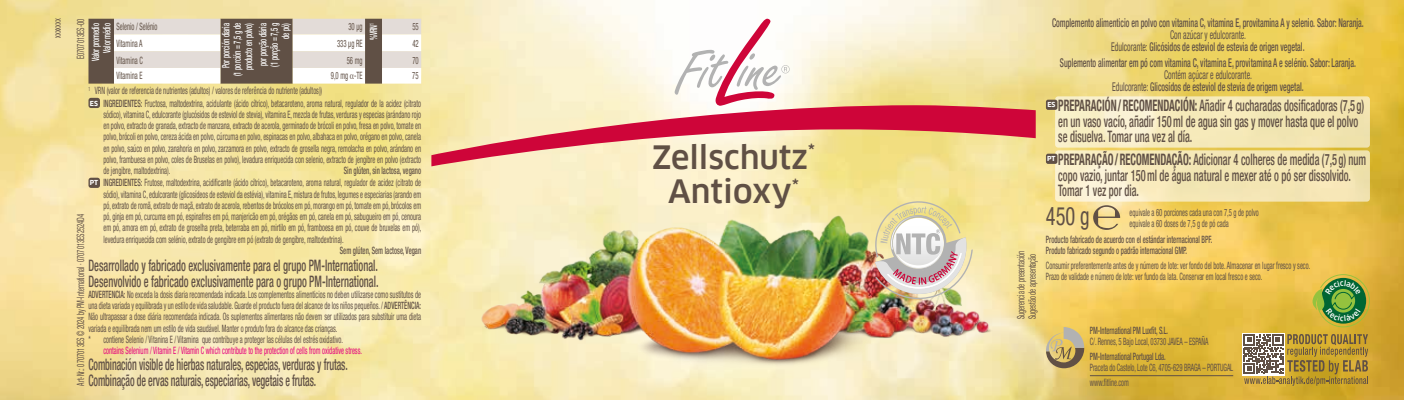
<style>
.page{position:relative;width:1404px;height:400px;background:#fff}
.page>*{position:absolute;margin:0;border:0;box-sizing:border-box;transform-origin:0 0}
.t1{font:500 31.5px/34.5px "Clan Pro";color:#605045;text-align:center}
.t2{font:condensed 25.5px "Helvetica Neue LT Pro";color:#605045;scale:.8 1}
.t3{font:500 condensed 15.75px/15.8px "Helvetica Neue LT Pro";color:#605045;scale:.66 1}
.t4{font:500 condensed 15.75px/15.8px "Helvetica Neue LT Pro";color:#605045;scale:.63 1}
.t5{font:500 condensed 12px/12px "Helvetica Neue LT Pro";color:#605045;text-align:center;scale:.66 1}
.t6{font:condensed 10.05px/11.2px "Helvetica Neue LT Pro";color:#605045;scale:.66 1}
.t7{font:500 condensed 10.05px/11.2px "Helvetica Neue LT Pro";color:#605045;scale:.66 1}
.t8{font:500 condensed 10.05px/11.2px "Helvetica Neue LT Pro";color:#fff;text-align:right;scale:.66 1}
.t9{font:condensed 10.05px "Helvetica Neue LT Pro";color:#e6007e;scale:.66 1}
.t10{font:700 6.75px "Clan Pro";color:#fff}
.s1{font-family:"Clan Pro";font-weight:700;font-stretch:normal;font-size:6.75px;color:#fff}
.s2{font-weight:500}
.s3{font-weight:400}
.s4{font-weight:700}
</style>
<div class="page">
<img style="left:0;top:0;width:1403px;height:400px">
<img style="left:465px;top:201px;width:536px;height:185px">
<svg style="left:431px;top:105px;width:604px;height:61px"></svg>
<svg style="left:674px;top:19px;width:115px;height:87px"></svg>
<svg style="left:1045px;top:327px;width:39px;height:41px"></svg>
<img style="left:874px;top:201px;width:98px;height:98px">
<img style="left:891px;top:215px;width:52px;height:34px">
<div style="left:1242px;top:333px;width:42px;height:42px;background:#fff"></div>
<svg style="left:1243px;top:334px;width:124px;height:52px"></svg>
<div style="left:88px;top:98px;width:12px;height:10px;background:#605045;border-radius:3px"></div>
<div style="left:88px;top:178px;width:12px;height:10px;background:#605045;border-radius:3px"></div>
<hr style="left:1089px;top:375px;width:143px;height:1px;background:#605045">
<svg style="left:1054px;top:96px;width:315px;height:52px;fill:#f6e9ba"></svg>
<div style="left:1045px;top:100px;width:12px;height:10px;background:#605045;border-radius:2px"></div>
<svg style="left:1054px;top:150px;width:315px;height:51px;fill:#f5e7b7"></svg>
<div style="left:1045px;top:154px;width:12px;height:10px;background:#605045;border-radius:2px"></div>
<svg style="left:1092px;top:205px;width:27px;height:25px"></svg>
<svg style="left:88px;top:19px;width:333px;height:65px"></svg>
<svg style="left:1311px;top:274px;width:58px;height:53px"></svg>
<p class="t6" style="left:52px;top:38px;width:30px;rotate:-90deg">xxxxxxx</p>
<p class="t6" style="left:75px;top:59px;width:63px;rotate:-90deg">E0707013ES-00</p>
<p class="t8" style="left:90px;top:61px;width:60px;rotate:-90deg">Valor promedio<br>Valor médio</p>
<p class="t6" style="left:116px;top:21px;width:63px">Selenio / Selénio</p>
<p class="t8" style="left:220px;top:76px;width:82px;rotate:-90deg">Por porción diaria<br>(1 porción = 7,5 g de producto en polvo)</p>
<p class="t8" style="left:257px;top:67px;width:68px;rotate:-90deg">por porção diária (1 porção = 7,5 g de pó)</p>
<p class="t6" style="left:348px;top:21px;width:23px">30 μg</p>
<p class="t8" style="left:368px;top:40px;width:28px;rotate:-90deg">%VRN<sup>1</sup></p>
<p class="t6" style="left:412px;top:21px;width:11px">55</p>
<p class="t6" style="left:116px;top:38px;width:41px">Vitamina A</p>
<p class="t6" style="left:337px;top:38px;width:40px">333 μg RE</p>
<p class="t6" style="left:412px;top:38px;width:11px">42</p>
<p class="t6" style="left:116px;top:54px;width:41px">Vitamina C</p>
<p class="t6" style="left:347px;top:54px;width:25px">56 mg</p>
<p class="t6" style="left:412px;top:54px;width:11px">70</p>
<p class="t6" style="left:116px;top:70px;width:41px">Vitamina E</p>
<p class="t6" style="left:331px;top:70px;width:49px">9,0 mg -TE</p>
<p class="t6" style="left:412px;top:70px;width:11px">75</p>
<p class="t6" style="left:88px;top:84px;width:505px;line-height:12.3px"><sup>1</sup> VRN (valor de referencia de nutrientes (adultos) / valores de referência do nutriente (adultos))<br><span class="s1">ES</span> <span class="s2">INGREDIENTES:</span> Fructosa, maltodextrina, acidulante (ácido cítrico), betacaroteno, aroma natural, regulador de la acidez (citrato</p>
<p class="t6" style="left:103px;top:108px;width:483px;text-align:justify">sódico), vitamina C, edulcorante (glucósidos de esteviol de stevia), vitamina E, mezcla de frutas, verduras y especias (arándano rojo en polvo, extracto de granada, extracto de manzana, extracto de acerola, germinado de brócoli en polvo, fresa en polvo, tomate en polvo, brócoli en polvo, cereza ácida en polvo, cúrcuma en polvo, espinacas en polvo, albahaca en polvo, orégano en polvo, canela en polvo, saúco en polvo, zanahoria en polvo, zarzamora en polvo, extracto de grosella negra, remolacha en polvo, arándano en polvo, frambuesa en polvo, coles de Bruselas en polvo), levadura enriquecida con selenio, extracto de jengibre en polvo (extracto de jengibre, maltodextrina).</p>
<p class="t6" style="left:90px;top:164px;width:504px;line-height:12.3px;text-align:right"><span class="s2">Sin glúten, sin lactosa, vegano<br></span><span class="s1">PT</span> <span class="s2">INGREDIENTES:</span> Frutose, maltodextrina, acidificante (ácido cítrico), betacaroteno, aroma natural, regulador de acidez (citrato de</p>
<p class="t6" style="left:103px;top:188px;width:483px;text-align:justify">sódio), vitamina C, edulcorante (glicosídeos de esteviol da estévia), vitamina E, mistura de frutos, legumes e especiarias (arando em pó, extrato de romã, extrato de maçã, extrato de acerola, rebentos de brócolos em pó, morango em pó, tomate em pó, brócolos em pó, ginja em pó, curcuma em pó, espinafres em pó, manjericão em pó, orégãos em pó, canela em pó, sabugueiro em pó, cenoura em pó, amora em pó, extrato de groselha preta, beterraba em pó, mirtilo em pó, framboesa em pó, couve de bruxelas em pó), levedura enriquecida com selénio, extrato de gengibre em pó (extrato de gengibre, maltodextrina).</p>
<p class="t7" style="left:340px;top:244px;width:125px">Sem glúten, Sem lactose, Vegan</p>
<p class="t6" style="left:75px;top:385px;width:262px;rotate:-90deg">Art-Nr.: 0707013ES © 2024 by PM-International · 0707013ES2524D4</p>
<h3 class="t3" style="left:88px;top:257px;width:441px">Desarrollado y fabricado exclusivamente para el grupo PM-International.<br>Desenvolvido e fabricado exclusivamente para o grupo PM-International.</h3>
<p class="t6" style="left:88px;top:288px;width:505px"><span class="s2">ADVERTENCIA:</span> No exceda la dosis diaria recomendada indicada. Los complementos alimenticios no deben utilizarse como sustitutos de una dieta variada y equilibrada y un estilo de vida saludable. Guarde el producto fuera del alcance de los niños pequeños. / <span class="s2">ADVERTÊNCIA:<br></span>Não ultrapassar a dose diária recomendada indicada. Os suplementos alimentares não devem ser utilizados para substituir uma dieta variada e equilibrada nem um estilo de vida saudável. Manter o produto fora do alcance das crianças.<br>* contiene Selenio / Vitanina E / Vitamina que contribuye a proteger las células del estrés oxidativo.</p>
<p class="t9" style="left:103px;top:344px;width:393px">contains Selenium / Vitamin E / Vitamin C which contribute to the protection of cells from oxidative stress.</p>
<h3 class="t4" style="left:88px;top:356px;width:413px">Combinación visible de hierbas naturales, especias, verduras y frutas.<br>Combinação de ervas naturais, especiarias, vegetais e frutas.</h3>
<h1 class="t1" style="left:652px;top:140px;width:164px">Zellschutz<sup>*<br></sup>Antioxy<sup>*</sup></h1>
<p class="t6" style="left:1015px;top:319px;width:105px;rotate:-90deg">Sugerencia de presentación<br>Sugestão de apresentação</p>
<p class="t5" style="left:1051px;top:17px;width:474px">Complemento alimenticio en polvo con vitamina C, vitamina E, provitamina A y selenio. Sabor: Naranja.</p>
<p class="t5" style="left:1111px;top:29px;width:294px"><span class="s3">Con azúcar y edulcorante.<br>Edulcorante:</span> Glicósidos de esteviol de estevia de origen vegetal.</p>
<p class="t5" style="left:1059px;top:56px;width:450px">Suplemento alimentar em pó com vitamina C, vitamina E, provitamina A e selénio. Sabor: Laranja.</p>
<p class="t5" style="left:1111px;top:68px;width:292px"><span class="s3">Contém açúcar e edulcorante.<br>Edulcorante:</span> Glicosídos de esteviol de stevia de origem vegetal.</p>
<h3 class="t3" style="left:1058px;top:97px;width:465px"><span class="s4">PREPARACIÓN/RECOMENDACIÓN:</span> Añadir 4 cucharadas dosificadoras (7,5g) en un vaso vacío, añadir 150ml de agua sin gas y mover hasta que el polvo se disuelva. Tomar una vez al día.</h3>
<p class="t10" style="left:1047px;top:101px;width:10px">ES</p>
<h3 class="t3" style="left:1058px;top:151px;width:468px"><span class="s4">PREPARAÇÃO/RECOMENDAÇÃO:</span> Adicionar 4 colheres de medida (7,5g) num copo vazio, juntar 150ml de água natural e mexer até o pó ser dissolvido.<br>Tomar 1 vez por dia.</h3>
<p class="t10" style="left:1046px;top:155px;width:10px">PT</p>
<h2 class="t2" style="left:1045px;top:201px;width:56px">450 g</h2>
<p class="t6" style="left:1129px;top:206px;width:197px">equivale a 60 porciones cada una con 7,5 g de polvo equivale a 60 doses de 7,5 g de pó cada</p>
<p class="t7" style="left:1045px;top:234px;width:253px">Producto fabricado de acuerdo con el estándar internacional BPF.<br>Produto fabricado segundo o padrão internacional GMP.</p>
<p class="t6" style="left:1045px;top:259px;width:402px">Consumir preferentemente antes de y número de lote: ver fondo del bote. Almacenar en lugar fresco y seco.<br>Prazo de validade e número de lote: ver fundo da lata. Conservar em local fresco e seco.</p>
<p class="t7" style="left:1089px;top:325px;width:120px">PM-International PM Luxfit, S.L.</p>
<p class="t6" style="left:1089px;top:336px;width:181px">C/. Rennes, 5 Bajo Local, 03730 JAVEA – ESPAÑA</p>
<p class="t7" style="left:1089px;top:350px;width:116px">PM-International Portugal Lda.</p>
<p class="t6" style="left:1089px;top:362px;width:218px">Praceta do Castelo, Lote C6, 4705-629 BRAGA – PORTUGAL</p>
<p class="t6" style="left:1089px;top:376px;width:61px">www.fitline.com</p>
</div>
